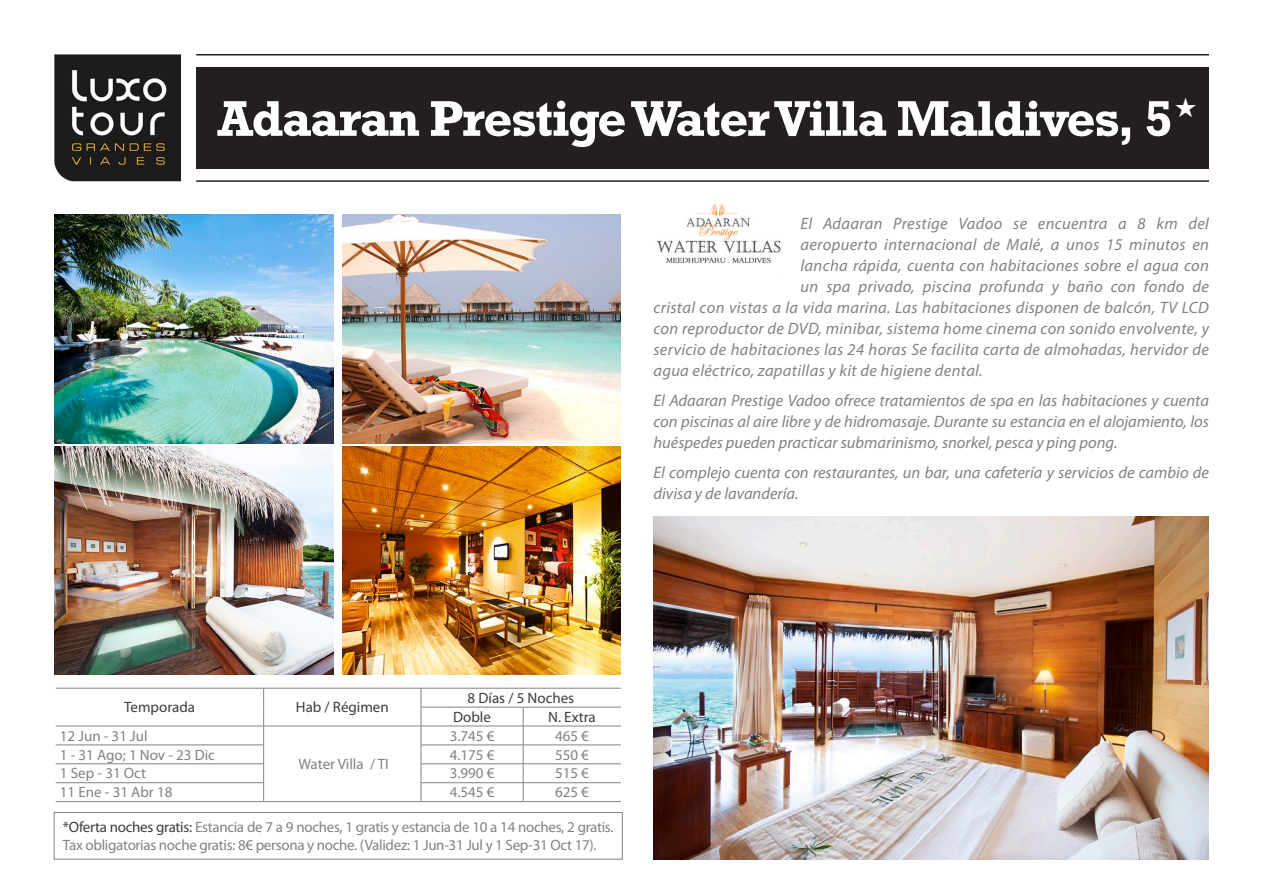
<style>
.page{position:relative;width:1263px;height:893px;background:#fff}
.page>*{position:absolute;margin:0;border:0;box-sizing:border-box;transform-origin:0 0}
.t1{font:700 51px "Rockwell";letter-spacing:-.03em;color:#fff}
.t2{font:italic 16.5px/21px "Myriad Pro";letter-spacing:.02em;color:#808285;text-align:justify}
.t3{font:italic 16.5px/21px "Myriad Pro";color:#808285}
.t4{font:15px/18px "Myriad Pro";letter-spacing:-.02em;color:#808285}
.t5{font:15px "Myriad Pro";color:#808285}
.t6{font:15px "Myriad Pro";color:#403b38}
.s1{color:#403b38}
</style>
<div class="page">
<img style="left:54px;top:215px;width:280px;height:228px">
<img style="left:54px;top:446px;width:280px;height:229px">
<img style="left:343px;top:215px;width:278px;height:228px">
<img style="left:343px;top:446px;width:278px;height:229px">
<img style="left:653px;top:517px;width:556px;height:342px">
<img style="left:54px;top:54px;width:126px;height:128px">
<hr style="left:196px;top:54px;width:1013px;height:2px;background:#231f20">
<hr style="left:196px;top:180px;width:1013px;height:2px;background:#231f20">
<div style="left:196px;top:67px;width:1013px;height:102px;background:#231f20"></div>
<hr style="left:421px;top:707px;width:102px;height:1px;background:#808285">
<hr style="left:523px;top:707px;width:98px;height:1px;background:#808285">
<hr style="left:56px;top:726px;width:208px;height:1px;background:#808285">
<hr style="left:264px;top:726px;width:157px;height:1px;background:#808285">
<hr style="left:421px;top:726px;width:102px;height:1px;background:#808285">
<hr style="left:523px;top:726px;width:98px;height:1px;background:#808285">
<hr style="left:56px;top:745px;width:208px;height:1px;background:#808285">
<hr style="left:421px;top:745px;width:102px;height:1px;background:#808285">
<hr style="left:523px;top:745px;width:98px;height:1px;background:#808285">
<hr style="left:56px;top:763px;width:208px;height:1px;background:#808285">
<hr style="left:421px;top:763px;width:102px;height:1px;background:#808285">
<hr style="left:523px;top:763px;width:98px;height:1px;background:#808285">
<hr style="left:56px;top:782px;width:208px;height:1px;background:#808285">
<svg style="left:263px;top:689px;width:1px;height:112px"></svg>
<hr style="left:421px;top:782px;width:102px;height:1px;background:#808285">
<svg style="left:421px;top:689px;width:1px;height:112px"></svg>
<hr style="left:523px;top:782px;width:98px;height:1px;background:#808285">
<svg style="left:523px;top:707px;width:1px;height:94px"></svg>
<hr style="left:56px;top:801px;width:208px;height:1px;background:#808285">
<hr style="left:421px;top:801px;width:102px;height:1px;background:#808285">
<hr style="left:523px;top:801px;width:98px;height:1px;background:#808285">
<hr style="left:56px;top:688px;width:208px;height:1px;background:#808285">
<hr style="left:264px;top:688px;width:157px;height:1px;background:#808285">
<hr style="left:421px;top:688px;width:102px;height:1px;background:#808285">
<hr style="left:523px;top:688px;width:98px;height:1px;background:#808285">
<hr style="left:264px;top:801px;width:157px;height:1px;background:#808285">
<div style="left:54px;top:812px;width:568px;height:47px;border:1px solid #808285"></div>
<img style="left:656px;top:203px;width:125px;height:60px">
<p class="t1" style="left:217px;top:88px;width:957px">Adaaran Prestige Water Villa Maldives, 5</p>
<p class="t2" style="left:800px;top:213px;width:410px">El Adaaran Prestige Vadoo se encuentra a 8 km del</p>
<p class="t2" style="left:800px;top:234px;width:410px">aeropuerto internacional de Malé, a unos 15 minutos en</p>
<p class="t2" style="left:800px;top:255px;width:410px">lancha rápida, cuenta con habitaciones sobre el agua con</p>
<p class="t2" style="left:800px;top:276px;width:410px">un spa privado, piscina profunda y baño con fondo de</p>
<p class="t2" style="left:653px;top:297px;width:557px">cristal con vistas a la vida marina. Las habitaciones disponen de balcón, TV LCD</p>
<p class="t2" style="left:653px;top:318px;width:557px">con reproductor de DVD, minibar, sistema home cinema con sonido envolvente, y</p>
<p class="t2" style="left:653px;top:339px;width:557px">servicio de habitaciones las 24 horas Se facilita carta de almohadas, hervidor de</p>
<p class="t2" style="left:653px;top:360px;width:331px">agua eléctrico, zapatillas y kit de higiene dental.</p>
<p class="t2" style="left:653px;top:390px;width:557px">El Adaaran Prestige Vadoo ofrece tratamientos de spa en las habitaciones y cuenta con piscinas al aire libre y de hidromasaje. Durante su estancia en el alojamiento, los huéspedes pueden practicar submarinismo, snorkel, pesca y ping pong.</p>
<p class="t3" style="left:653px;top:461px;width:557px">El complejo cuenta con restaurantes, un bar, una cafetería y servicios de cambio de divisa y de lavandería.</p>
<p class="t6" style="left:124px;top:698px;width:72px">Temporada</p>
<p class="t6" style="left:296px;top:698px;width:94px">Hab / Régimen</p>
<p class="t5" style="left:60px;top:726px;width:89px">12 Jun - 31 Jul</p>
<p class="t6" style="left:468px;top:689px;width:108px">8 Días / 5 Noches</p>
<p class="t6" style="left:453px;top:707px;width:39px">Doble</p>
<p class="t6" style="left:548px;top:707px;width:49px">N. Extra</p>
<p class="t4" style="left:450px;top:726px;width:46px">3.745 €</p>
<p class="t4" style="left:555px;top:726px;width:35px">465 €</p>
<p class="t5" style="left:60px;top:745px;width:156px">1 - 31 Ago; 1 Nov - 23 Dic</p>
<p class="t4" style="left:450px;top:745px;width:46px">4.175 €</p>
<p class="t4" style="left:555px;top:745px;width:35px">550 €</p>
<p class="t4" style="left:60px;top:764px;width:88px">1 Sep - 31 Oct</p>
<p class="t4" style="left:450px;top:764px;width:46px">3.990 €</p>
<p class="t4" style="left:555px;top:764px;width:35px">515 €</p>
<p class="t5" style="left:60px;top:783px;width:114px">11 Ene - 31 Abr 18</p>
<p class="t4" style="left:450px;top:783px;width:46px">4.545 €</p>
<p class="t4" style="left:555px;top:783px;width:35px">625 €</p>
<p class="t4" style="left:63px;top:818px;width:552px"><span class="s1">*Oferta noches gratis:</span> Estancia de 7 a 9 noches, 1 gratis y estancia de 10 a 14 noches, 2 gratis.<br>Tax obligatorias noche gratis: 8€ persona y noche. (Validez: 1 Jun-31 Jul y 1 Sep-31 Oct 17).</p>
<p class="t5" style="left:298px;top:755px;width:92px">Water Villa / TI</p>
</div>
